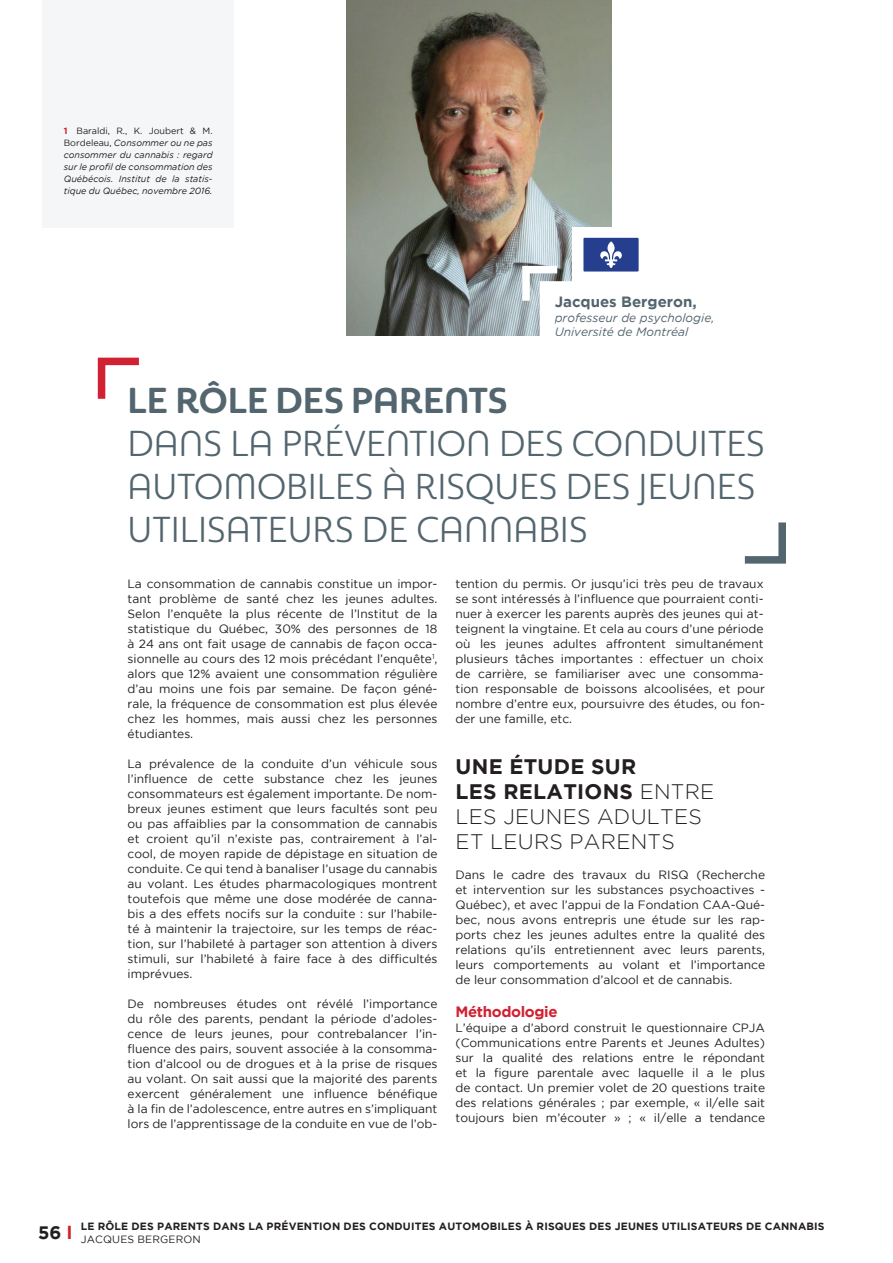
<style>
.page{position:relative;width:893px;height:1263px;background:#fff}
.page>*{position:absolute;margin:0;border:0;box-sizing:border-box;transform-origin:0 0}
.t1{font:36px/43.2px "Sangli Nor Reg";color:#53656e}
.t2{font:36px "Sangli Nor Bol";color:#53656e}
.t3{font:300 21px "Gotham";letter-spacing:.015em;color:#231f20}
.t4{font:700 21px "Gotham";letter-spacing:.015em;color:#231f20}
.t5{font:700 18px "Gotham";color:#231f20}
.t6{font:700 15px "Gotham";color:#53656e}
.t7{font:700 15px "Gotham";letter-spacing:-.025em;color:#d12233}
.t8{font:12px/15px "Gotham";color:#231f20;text-align:justify}
.t9{font:italic 12px "Gotham";color:#53656e}
.t10{font:700 10.5px/12.6px "Gotham";letter-spacing:.015em;color:#231f20}
.t11{font:italic 9px/12px "Gotham";color:#231f20;text-align:justify}
.s1{font-weight:700;font-style:normal;color:#d1232a}
.s2{font-style:normal}
.s3{font-weight:300}
.s4{color:#d1232a}
.s5{font-weight:400}
</style>
<div class="page">
<img style="left:346px;top:0;width:265px;height:336px">
<svg style="left:97px;top:357px;width:42px;height:42px"></svg>
<svg style="left:744px;top:522px;width:42px;height:42px"></svg>
<div style="left:572px;top:227px;width:78px;height:55px;background:#fff"></div>
<svg style="left:518px;top:238px;width:121px;height:98px"></svg>
<div style="left:43px;top:0;width:191px;height:227px;background:#f4f6f7"></div>
<p class="t11" style="left:64px;top:125px;width:150px"><span class="s1">1</span> <span class="s2">Baraldi, R., K. Joubert &amp; M.<br>Bordeleau,</span> Consommer ou ne pas consommer du cannabis : regard sur le profil de consommation des Québécois. Institut de la statis&shy;tique du Québec, novembre 2016.</p>
<p class="t6" style="left:555px;top:293px;width:144px">Jacques Bergeron,</p>
<p class="t9" style="left:555px;top:311px;width:161px">professeur de psychologie,</p>
<p class="t9" style="left:555px;top:325px;width:135px">Université de Montréal</p>
<p class="t2" style="left:128px;top:379px;width:381px">LE RÔLE DES PARENTS</p>
<p class="t1" style="left:128px;top:423px;width:639px">DANS LA PRÉVENTION DES CONDUITES<br>AUTOMOBILES À RISQUES DES JEUNES<br>UTILISATEURS DE CANNABIS</p>
<p class="t8" style="left:128px;top:576px;width:311px">La consommation de cannabis constitue un impor&shy;tant problème de santé chez les jeunes adultes.<br>Selon l’enquête la plus récente de l’Institut de la statistique du Québec, 30% des personnes de 18 à 24 ans ont fait usage de cannabis de façon occa&shy;sionnelle au cours des 12 mois précédant l’enquête<sup>1</sup>, alors que 12% avaient une consommation régulière d’au moins une fois par semaine. De façon géné&shy;rale, la fréquence de consommation est plus élevée chez les hommes, mais aussi chez les personnes étudiantes.</p>
<p class="t8" style="left:128px;top:756px;width:311px">La prévalence de la conduite d’un véhicule sous l’influence de cette substance chez les jeunes consommateurs est également importante. De nom&shy;breux jeunes estiment que leurs facultés sont peu ou pas affaiblies par la consommation de cannabis et croient qu’il n’existe pas, contrairement à l’al&shy;cool, de moyen rapide de dépistage en situation de conduite. Ce qui tend à banaliser l’usage du cannabis au volant. Les études pharmacologiques montrent toutefois que même une dose modérée de canna&shy;bis a des effets nocifs sur la conduite : sur l’habile&shy;té à maintenir la trajectoire, sur les temps de réac&shy;tion, sur l’habileté à partager son attention à divers stimuli, sur l’habileté à faire face à des difficultés imprévues.</p>
<p class="t8" style="left:128px;top:996px;width:311px">De nombreuses études ont révélé l’importance du rôle des parents, pendant la période d’adoles&shy;cence de leurs jeunes, pour contrebalancer l’in&shy;fluence des pairs, souvent associée à la consomma&shy;tion d’alcool ou de drogues et à la prise de risques au volant. On sait aussi que la majorité des parents exercent généralement une influence bénéfique à la fin de l’adolescence, entre autres en s’impliquant lors de l’apprentissage de la conduite en vue de l’ob-</p>
<p class="t8" style="left:455px;top:576px;width:311px;text-align:left">tention du permis. Or jusqu’ici très peu de travaux se sont intéressés à l’influence que pourraient conti&shy;nuer à exercer les parents auprès des jeunes qui at&shy;teignent la vingtaine. Et cela au cours d’une période où les jeunes adultes affrontent simultanément plusieurs tâches importantes : effectuer un choix de carrière, se familiariser avec une consomma&shy;tion responsable de boissons alcoolisées, et pour nombre d’entre eux, poursuivre des études, ou fon&shy;der une famille, etc.</p>
<p class="t4" style="left:456px;top:754px;width:182px">UNE ÉTUDE SUR</p>
<p class="t4" style="left:456px;top:779px;width:260px">LES RELATIONS <span class="s3">ENTRE</span></p>
<p class="t3" style="left:456px;top:805px;width:248px">LES JEUNES ADULTES</p>
<p class="t3" style="left:456px;top:830px;width:221px">ET LEURS PARENTS</p>
<p class="t8" style="left:455px;top:867px;width:311px">Dans le cadre des travaux du RISQ (Recherche et intervention sur les substances psychoactives - Québec), et avec l’appui de la Fondation CAA-Qué&shy;bec, nous avons entrepris une étude sur les rap&shy;ports chez les jeunes adultes entre la qualité des relations qu’ils entretiennent avec leurs parents, leurs comportements au volant et l’importance de leur consommation d’alcool et de cannabis.</p>
<p class="t7" style="left:455px;top:1003px;width:104px">Méthodologie</p>
<p class="t8" style="left:455px;top:1020px;width:311px">L’équipe a d’abord construit le questionnaire CPJA (Communications entre Parents et Jeunes Adultes) sur la qualité des relations entre le répondant et la figure parentale avec laquelle il a le plus de contact. Un premier volet de 20 questions traite des relations générales ; par exemple, « il/elle sait toujours bien m’écouter » ; « il/elle a tendance</p>
<p class="t5" style="left:38px;top:1222px;width:36px">56 <span class="s4">l</span></p>
<p class="t10" style="left:81px;top:1220px;width:745px">LE RÔLE DES PARENTS DANS LA PRÉVENTION DES CONDUITES AUTOMOBILES À RISQUES DES JEUNES UTILISATEURS DE CANNABIS<br><span class="s5">JACQUES BERGERON</span></p>
</div>
